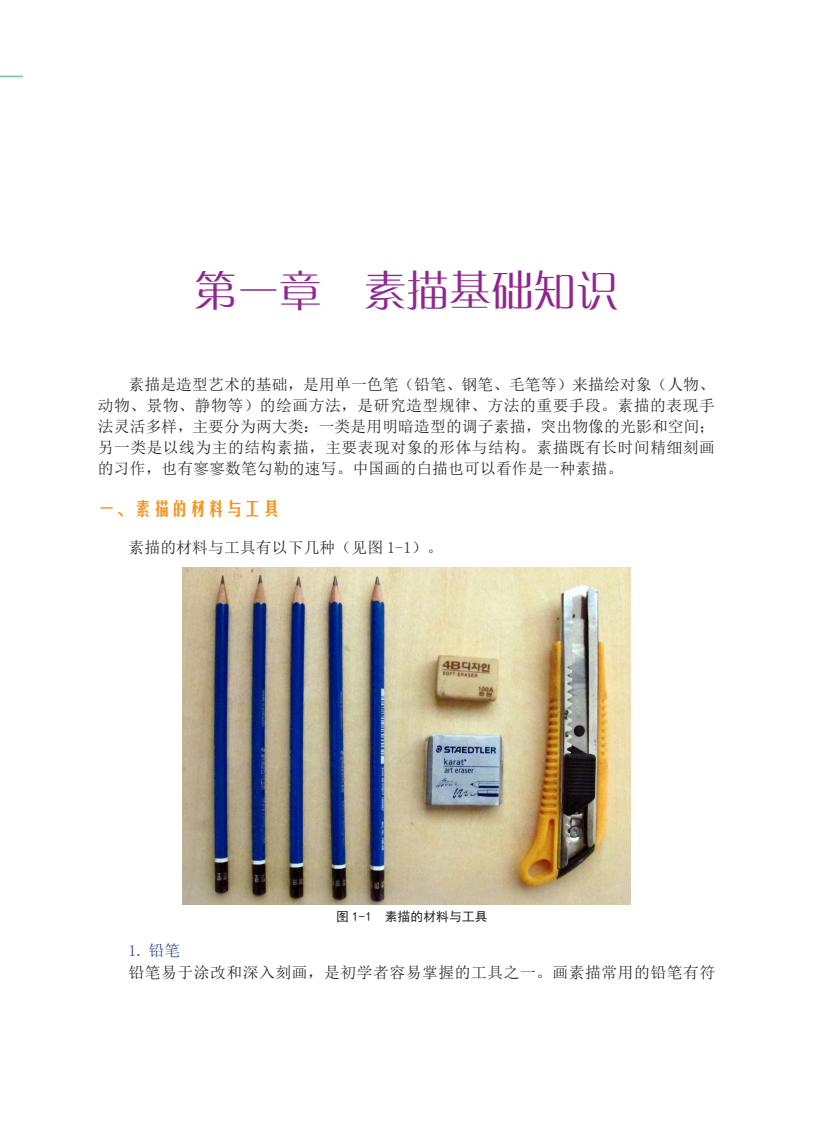
<style>
.page{position:relative;width:813px;height:1132px;background:#fff}
.page>*{position:absolute;margin:0;border:0;box-sizing:border-box;transform-origin:0 0}
.章题{font:42px "FZZQK GBK1 0";letter-spacing:.01em;color:#90268f}
.行一{font:18px "FZMHJW GB1 0";letter-spacing:.01em;color:#f7931d}
.正文{font:15.75px/21px "Sim Sun";letter-spacing:.03em;color:#231f20;text-align:justify}
.正文-2{font:15.75px "Sim Sun";letter-spacing:.01em;color:#231f20}
.正文-3{font:15.75px "Sim Sun";color:#253f8e}
.t1{font:12.75px "Sim Hei";letter-spacing:.01em;color:#231f20}
</style>
<div class="page">
<img style="left:182px;top:567px;width:448px;height:336px">
<p class="章题" style="left:194px;top:267px;width:425px">第一章 素描基础知识</p>
<p class="正文" style="left:98px;top:374px;width:618px;text-indent:31px">素描是造型艺术的基础，是用单一色笔（铅笔、钢笔、毛笔等）来描绘对象（人物、动物、景物、静物等）的绘画方法，是研究造型规律、方法的重要手段。素描的表现手法灵活多样，主要分为两大类：一类是用明暗造型的调子素描，突出物像的光影和空间；另一类是以线为主的结构素描，主要表现对象的形体与结构。素描既有长时间精细刻画的习作，也有寥寥数笔勾勒的速写。中国画的白描也可以看作是一种素描。</p>
<p class="行一" style="left:98px;top:498px;width:183px">一、素描的材料与工具</p>
<p class="正文-2" style="left:128px;top:539px;width:316px">素描的材料与工具有以下几种（见图 1-1）。</p>
<p class="t1" style="left:336px;top:909px;width:153px">图 1-1 素描的材料与工具</p>
<p class="正文-3" style="left:128px;top:941px;width:53px">1. 铅笔</p>
<p class="正文" style="left:128px;top:961px;width:588px">铅笔易于涂改和深入刻画，是初学者容易掌握的工具之一。画素描常用的铅笔有符</p>
</div>
